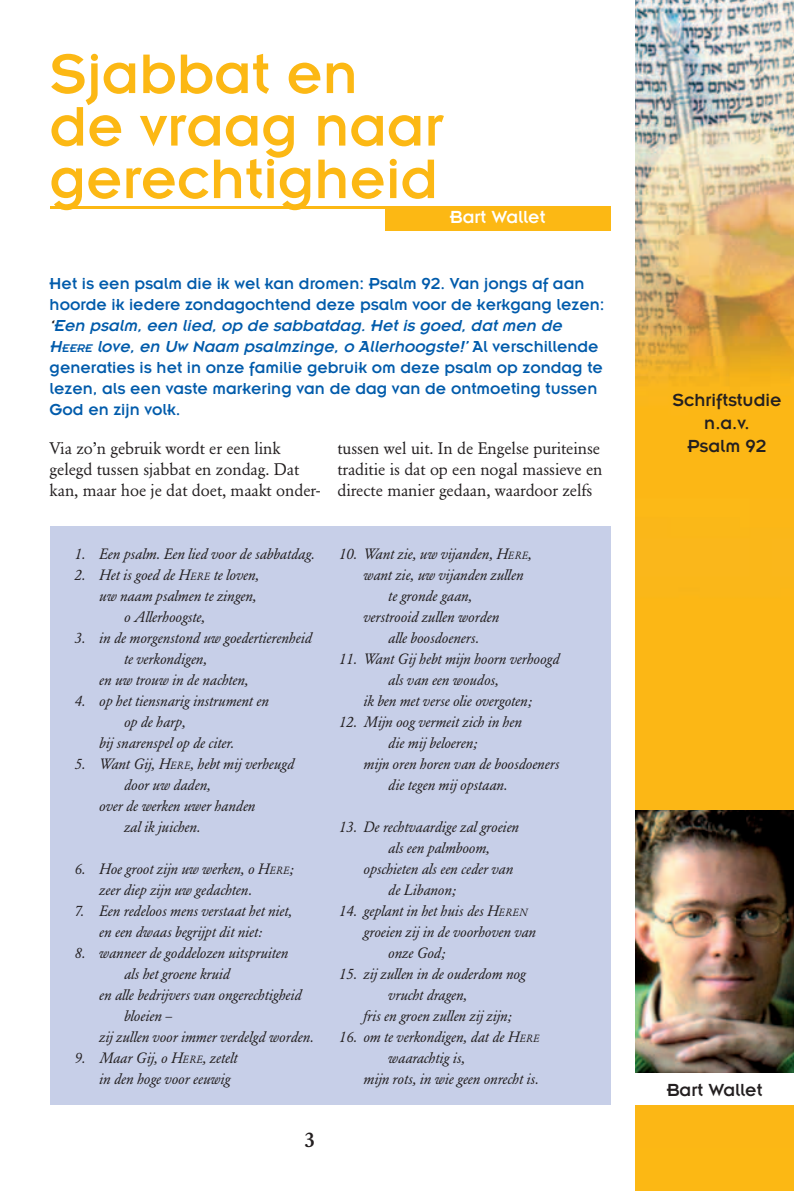
<style>
.page{position:relative;width:794px;height:1191px;background:#fff}
.page>*{position:absolute;margin:0;border:0;box-sizing:border-box;transform-origin:0 0}
.t1{font:61.25px/52.5px "Insignia";color:#fcb814}
.t2{font:500 21px "Garamond BE";color:#231f20}
.t3{font:19.25px/23.1px "Insignia";color:#231f20;text-align:center}
.t4{font:19.25px "Insignia";color:#fff}
.t5{font:17.5px/21px "Insignia";color:#015bab}
.t6{font:16.62px/21px "Garamond BE";letter-spacing:-.005em;color:#231f20}
.t7{font:italic 14.88px/21px "Garamond BE";color:#231f20}
.s1{font-style:italic;color:#231f20}
.s2{font-style:italic}
.s3{font-style:italic;font-size:12.25px}
.s4{font-size:10.33px}
</style>
<div class="page">
<div style="left:635px;top:0;width:159px;height:1191px;background:#fcb814"></div>
<img style="left:635px;top:0;width:159px;height:1105px">
<hr style="left:50px;top:206px;width:560px;height:3px;background:#fcb814">
<div style="left:385px;top:206px;width:225px;height:25px;background:#fcb814"></div>
<img style="left:635px;top:810px;width:159px;height:263px">
<div style="left:635px;top:1073px;width:159px;height:31px;background:#fff"></div>
<div style="left:50px;top:526px;width:560px;height:578px;background:#c7cfe8"></div>
<h1 class="t1" style="left:50px;top:53px;width:395px">Sjabbat en de vraag naar gerechtigheid</h1>
<p class="t4" style="left:450px;top:211px;width:97px">Bart Wallet</p>
<p class="t5" style="left:50px;top:274px;width:556px">Het is een psalm die ik wel kan dromen: Psalm 92. Van jongs af aan hoorde ik iedere zondagochtend deze psalm voor de kerkgang lezen: <span class="s1">‘</span><span class="s2">Een psalm, een lied, op de sabbatdag. Het is goed, dat men de H</span><span class="s3">EERE</span> <span class="s2">love, en Uw Naam psalmzinge, o Allerhoogste!’</span> A l v e r s c h i l l e n d e generaties is het in onze familie gebruik om deze psalm op zondag te lezen, als een vaste markering van de dag van de ontmoeting tussen God en zijn volk.</p>
<p class="t6" style="left:50px;top:439px;width:272px">Via zo’n gebruik wordt er een link gelegd tussen sjabbat en zondag. Dat kan, maar hoe je dat doet, maakt onder-</p>
<p class="t6" style="left:337px;top:439px;width:267px">tussen wel uit. In de Engelse puriteinse traditie is dat op een nogal massieve en directe manier gedaan, waardoor zelfs</p>
<p class="t7" style="left:74px;top:544px;width:242px">1. Een psalm. Een lied voor de sabbatdag.</p>
<p class="t7" style="left:74px;top:565px;width:186px">2. Het is goed de H<span class="s4">ERE</span> te loven,</p>
<p class="t7" style="left:99px;top:586px;width:159px">uw naam psalmen te zingen,</p>
<p class="t7" style="left:124px;top:607px;width:83px">o Allerhoogste,</p>
<p class="t7" style="left:74px;top:628px;width:239px">3. in de morgenstond uw goedertierenheid</p>
<p class="t7" style="left:124px;top:649px;width:85px">te verkondigen,</p>
<p class="t7" style="left:99px;top:670px;width:151px">en uw trouw in de nachten,</p>
<p class="t7" style="left:74px;top:691px;width:196px">4. op het tiensnarig instrument en</p>
<p class="t7" style="left:124px;top:712px;width:63px">op de harp,</p>
<p class="t7" style="left:99px;top:733px;width:136px">bij snarenspel op de citer.</p>
<p class="t7" style="left:74px;top:754px;width:221px">5. Want Gij, H<span class="s4">ERE</span>, hebt mij verheugd</p>
<p class="t7" style="left:124px;top:775px;width:88px">door uw daden,</p>
<p class="t7" style="left:99px;top:796px;width:158px">over de werken uwer handen</p>
<p class="t7" style="left:124px;top:817px;width:78px">zal ik juichen.</p>
<p class="t7" style="left:99px;top:859px;width:196px;text-indent:-25px">6. Hoe groot zijn uw werken, o H<span class="s4">ERE</span>; zeer diep zijn uw gedachten.</p>
<p class="t7" style="left:74px;top:901px;width:219px;text-align:center">7. Een redeloos mens verstaat het niet, en een dwaas begrijpt dit niet:</p>
<p class="t7" style="left:74px;top:943px;width:215px">8. wanneer de goddelozen uitspruiten</p>
<p class="t7" style="left:124px;top:964px;width:107px">als het groene kruid</p>
<p class="t7" style="left:99px;top:985px;width:204px">en alle bedrijvers van ongerechtigheid</p>
<p class="t7" style="left:124px;top:1006px;width:50px">bloeien –</p>
<p class="t7" style="left:99px;top:1027px;width:216px">zij zullen voor immer verdelgd worden.</p>
<p class="t7" style="left:99px;top:1048px;width:140px;text-indent:-25px">9. Maar Gij, o H<span class="s4">ERE</span>, zetelt in den hoge voor eeuwig</p>
<h2 class="t2" style="left:305px;top:1130px;width:12px">3</h2>
<p class="t7" style="left:339px;top:544px;width:195px">10. Want zie, uw vijanden, H<span class="s4">ERE</span>,</p>
<p class="t7" style="left:363px;top:565px;width:161px">want zie, uw vijanden zullen</p>
<p class="t7" style="left:388px;top:586px;width:85px">te gronde gaan,</p>
<p class="t7" style="left:363px;top:607px;width:137px">verstrooid zullen worden</p>
<p class="t7" style="left:388px;top:628px;width:92px">alle boosdoeners.</p>
<p class="t7" style="left:339px;top:649px;width:222px">11. Want Gij hebt mijn hoorn verhoogd</p>
<p class="t7" style="left:388px;top:670px;width:112px">als van een woudos,</p>
<p class="t7" style="left:363px;top:691px;width:170px">ik ben met verse olie overgoten;</p>
<p class="t7" style="left:339px;top:712px;width:185px">12. Mijn oog vermeit zich in hen</p>
<p class="t7" style="left:388px;top:733px;width:91px">die mij beloeren;</p>
<p class="t7" style="left:363px;top:754px;width:197px">mijn oren horen van de boosdoeners</p>
<p class="t7" style="left:388px;top:775px;width:121px">die tegen mij opstaan.</p>
<p class="t7" style="left:339px;top:817px;width:182px">13. De rechtvaardige zal groeien</p>
<p class="t7" style="left:388px;top:838px;width:103px">als een palmboom,</p>
<p class="t7" style="left:363px;top:859px;width:151px">opschieten als een ceder van</p>
<p class="t7" style="left:388px;top:880px;width:69px">de Libanon;</p>
<p class="t7" style="left:339px;top:901px;width:190px">14. geplant in het huis des H<span class="s4">EREN</span></p>
<p class="t7" style="left:363px;top:922px;width:174px">groeien zij in de voorhoven van</p>
<p class="t7" style="left:388px;top:943px;width:59px">onze God;</p>
<p class="t7" style="left:339px;top:964px;width:189px">15. zij zullen in de ouderdom nog</p>
<p class="t7" style="left:388px;top:985px;width:81px">vrucht dragen,</p>
<p class="t7" style="left:363px;top:1006px;width:150px">fris en groen zullen zij zijn;</p>
<p class="t7" style="left:339px;top:1027px;width:202px">16. om te verkondigen, dat de H<span class="s4">ERE</span></p>
<p class="t7" style="left:388px;top:1048px;width:78px">waarachtig is,</p>
<p class="t7" style="left:363px;top:1069px;width:177px">mijn rots, in wie geen onrecht is.</p>
<p class="t3" style="left:672px;top:390px;width:111px">Schriftstudie n.a.v.<br>Psalm 92</p>
<p class="t3" style="left:667px;top:1080px;width:97px">Bart Wallet</p>
</div>
